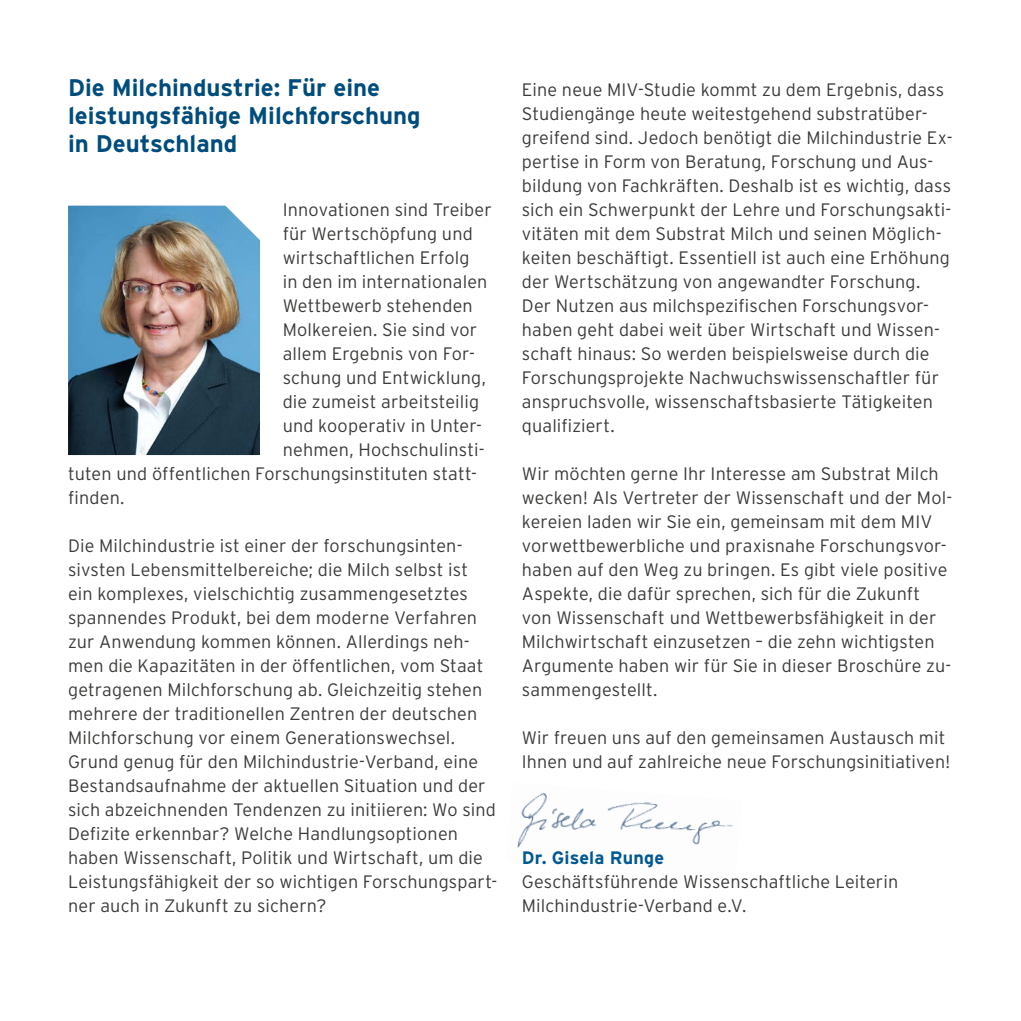
<style>
.page{position:relative;width:1021px;height:1021px;background:#fff}
.page>*{position:absolute;margin:0;border:0;box-sizing:border-box;transform-origin:0 0}
.t1{font:700 24px/28px "Interstate";color:#004d7d}
.t2{font:300 18px/24px "Interstate";letter-spacing:.01em;color:#3c3c3b}
.t3{font:700 18px "Interstate";letter-spacing:.01em;color:#005993}
</style>
<div class="page">
<img style="left:517px;top:793px;width:216px;height:55px">
<img style="left:68px;top:206px;width:192px;height:249px">
<h1 class="t1" style="left:68px;top:73px;width:354px">Die Milchindustrie: Für eine leistungsfähige Milchforschung in Deutschland</h1>
<p class="t2" style="left:283px;top:198px;width:210px">Innovationen sind Treiber</p>
<p class="t2" style="left:283px;top:222px;width:192px">für Wertschöpfung und</p>
<p class="t2" style="left:283px;top:245px;width:188px">wirtschaftlichen Erfolg</p>
<p class="t2" style="left:283px;top:269px;width:206px">in den im internationalen</p>
<p class="t2" style="left:283px;top:293px;width:192px">Wettbewerb stehenden</p>
<p class="t2" style="left:283px;top:317px;width:196px">Molkereien. Sie sind vor</p>
<p class="t2" style="left:283px;top:341px;width:194px">allem Ergebnis von For-</p>
<p class="t2" style="left:283px;top:365px;width:205px">schung und Entwicklung,</p>
<p class="t2" style="left:283px;top:389px;width:198px">die zumeist arbeitsteilig</p>
<p class="t2" style="left:283px;top:413px;width:201px">und kooperativ in Unter-</p>
<p class="t2" style="left:283px;top:437px;width:203px">nehmen, Hochschulinsti-</p>
<p class="t2" style="left:68px;top:461px;width:410px">tuten und öffentlichen Forschungsinstituten statt-</p>
<p class="t2" style="left:68px;top:485px;width:58px">finden.</p>
<p class="t2" style="left:68px;top:533px;width:431px">Die Milchindustrie ist einer der forschungsinten&shy;sivsten Lebensmittelbereiche; die Milch selbst ist<br>ein komplexes, vielschichtig zusammengesetztes spannendes Produkt, bei dem moderne Verfahren zur Anwendung kommen können. Allerdings neh&shy;men die Kapazitäten in der öffentlichen, vom Staat getragenen Milchforschung ab. Gleichzeitig stehen mehrere der traditionellen Zentren der deutschen Milchforschung vor einem Generationswechsel.<br>Grund genug für den Milchindustrie-Verband, eine Bestandsaufnahme der aktuellen Situation und der sich abzeichnenden Tendenzen zu initiieren: Wo sind Defizite erkennbar? Welche Handlungsoptionen haben Wissenschaft, Politik und Wirtschaft, um die Leistungsfähigkeit der so wichtigen Forschungspart&shy;ner auch in Zukunft zu sichern?</p>
<p class="t2" style="left:522px;top:77px;width:432px">Eine neue MIV-Studie kommt zu dem Ergebnis, dass Studiengänge heute weitestgehend substratüber&shy;greifend sind. Jedoch benötigt die Milchindustrie Ex&shy;pertise in Form von Beratung, Forschung und Aus&shy;bildung von Fachkräften. Deshalb ist es wichtig, dass sich ein Schwerpunkt der Lehre und Forschungsakti&shy;vitäten mit dem Substrat Milch und seinen Möglich&shy;keiten beschäftigt. Essentiell ist auch eine Erhöhung der Wertschätzung von angewandter Forschung.<br>Der Nutzen aus milchspezifischen Forschungsvor&shy;haben geht dabei weit über Wirtschaft und Wissen&shy;schaft hinaus: So werden beispielsweise durch die Forschungsprojekte Nachwuchswissenschaftler für anspruchsvolle, wissenschaftsbasierte Tätigkeiten qualifiziert.</p>
<p class="t2" style="left:522px;top:461px;width:432px">Wir möchten gerne Ihr Interesse am Substrat Milch wecken! Als Vertreter der Wissenschaft und der Mol&shy;kereien laden wir Sie ein, gemeinsam mit dem MIV vorwettbewerbliche und praxisnahe Forschungsvor&shy;haben auf den Weg zu bringen. Es gibt viele positive Aspekte, die dafür sprechen, sich für die Zukunft von Wissenschaft und Wettbewerbsfähigkeit in der Milchwirtschaft einzusetzen – die zehn wichtigsten Argumente haben wir für Sie in dieser Broschüre zu&shy;sammengestellt.</p>
<p class="t2" style="left:522px;top:726px;width:430px">Wir freuen uns auf den gemeinsamen Austausch mit<br>Ihnen und auf zahlreiche neue Forschungsinitiativen!</p>
<p class="t3" style="left:522px;top:848px;width:144px">Dr. Gisela Runge</p>
<p class="t2" style="left:522px;top:869px;width:378px">Geschäftsführende Wissenschaftliche Leiterin<br>Milchindustrie-Verband e.V.</p>
</div>
